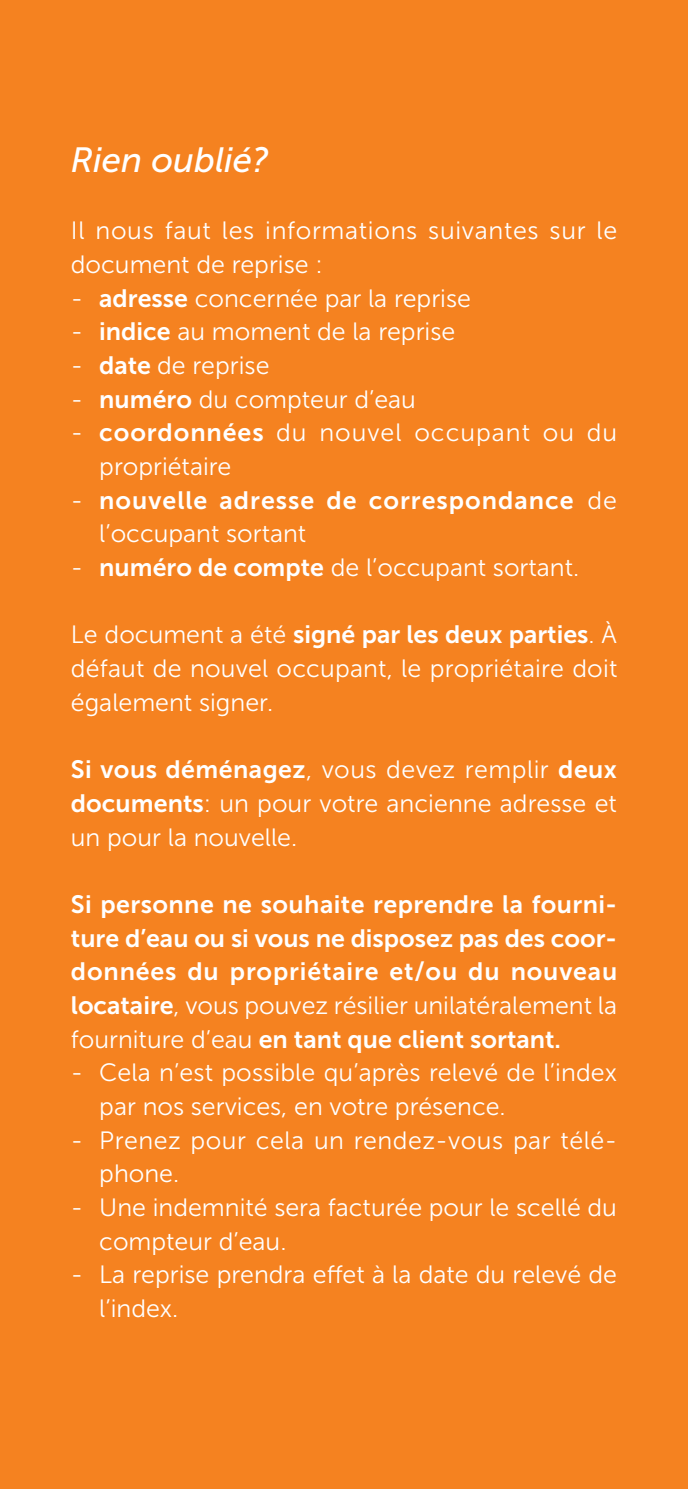
<style>
.page{position:relative;width:688px;height:1489px;background:#fff}
.page>*{position:absolute;margin:0;border:0;box-sizing:border-box;transform-origin:0 0}
.broodtekst{font:italic 35px "Museo Sans 500";color:#fff}
.broodtekst-2{font:25px/33.8px "Museo Sans 300";color:#fff}
.broodtekst-3{font:25px/33.8px "Museo Sans 700";letter-spacing:.035em;color:#fff}
.broodtekst-4{font:25px/33.8px "Museo Sans 300";letter-spacing:.03em;color:#fff}
.broodtekst-5{font:25px/33.8px "Museo Sans 300";letter-spacing:.04em;color:#fff}
.broodtekst-6{font:25px/33.8px "Museo Sans 300";letter-spacing:.02em;color:#fff}
.s1{font-family:"Museo Sans 700"}
.s2{font-family:"Museo Sans 300"}
</style>
<div class="page">
<div style="left:0;top:0;width:687px;height:1488px;background:#f58220"></div>
<p class="broodtekst" style="left:71px;top:141px;width:200px">Rien oublié?</p>
<p class="broodtekst-4" style="left:71px;top:214px;width:547px">Il nous faut les informations suivantes sur le document de reprise :</p>
<p class="broodtekst-2" style="left:71px;top:281px;width:401px">- <span class="s1">adresse</span> concernée par la reprise</p>
<p class="broodtekst-2" style="left:71px;top:315px;width:386px">- <span class="s1">indice</span> au moment de la reprise</p>
<p class="broodtekst-2" style="left:71px;top:349px;width:200px">- <span class="s1">date</span> de reprise</p>
<p class="broodtekst-2" style="left:71px;top:382px;width:346px">- <span class="s1">numéro</span> du compteur d’eau</p>
<p class="broodtekst-5" style="left:99px;top:416px;width:519px;text-indent:-28px">- <span class="s1">coordonnées</span> du nouvel occupant ou du propriétaire</p>
<p class="broodtekst-3" style="left:99px;top:483px;width:519px;text-indent:-28px"><span class="s2">-</span> nouvelle adresse de correspondance <span class="s2">de l’occupant sortant</span></p>
<p class="broodtekst-2" style="left:71px;top:551px;width:509px">- <span class="s1">numéro de compte</span> de l’occupant sortant.</p>
<p class="broodtekst-2" style="left:71px;top:618px;width:547px;text-align:justify">Le document a été <span class="s1">signé par les deux parties</span>. À défaut de nouvel occupant, le propriétaire doit également signer.</p>
<p class="broodtekst-2" style="left:71px;top:752px;width:547px;text-align:justify"><span class="s1">Si vous déménagez</span>, vous devez remplir <span class="s1">deux documents</span>: un pour votre ancienne adresse et un pour la nouvelle.</p>
<p class="broodtekst-3" style="left:71px;top:887px;width:547px;text-align:justify">Si personne ne souhaite reprendre la fourni&shy;ture d’eau ou si vous ne disposez pas des coor&shy;données du propriétaire et/ou du nouveau locataire<span class="s2">, vous pouvez résilier unilatéralement la fourniture d’eau</span> en tant que client sortant.</p>
<p class="broodtekst-2" style="left:99px;top:1055px;width:519px;text-indent:-28px">- Cela n’est possible qu’après relevé de l’index par nos services, en votre présence.</p>
<p class="broodtekst-6" style="left:99px;top:1123px;width:519px;text-indent:-28px">- Prenez pour cela un rendez-vous par télé&shy;phone.</p>
<p class="broodtekst-2" style="left:99px;top:1190px;width:519px;text-indent:-28px">- Une indemnité sera facturée pour le scellé du compteur d’eau.</p>
<p class="broodtekst-2" style="left:99px;top:1257px;width:519px;text-indent:-28px">- La reprise prendra effet à la date du relevé de l’index.</p>
</div>
